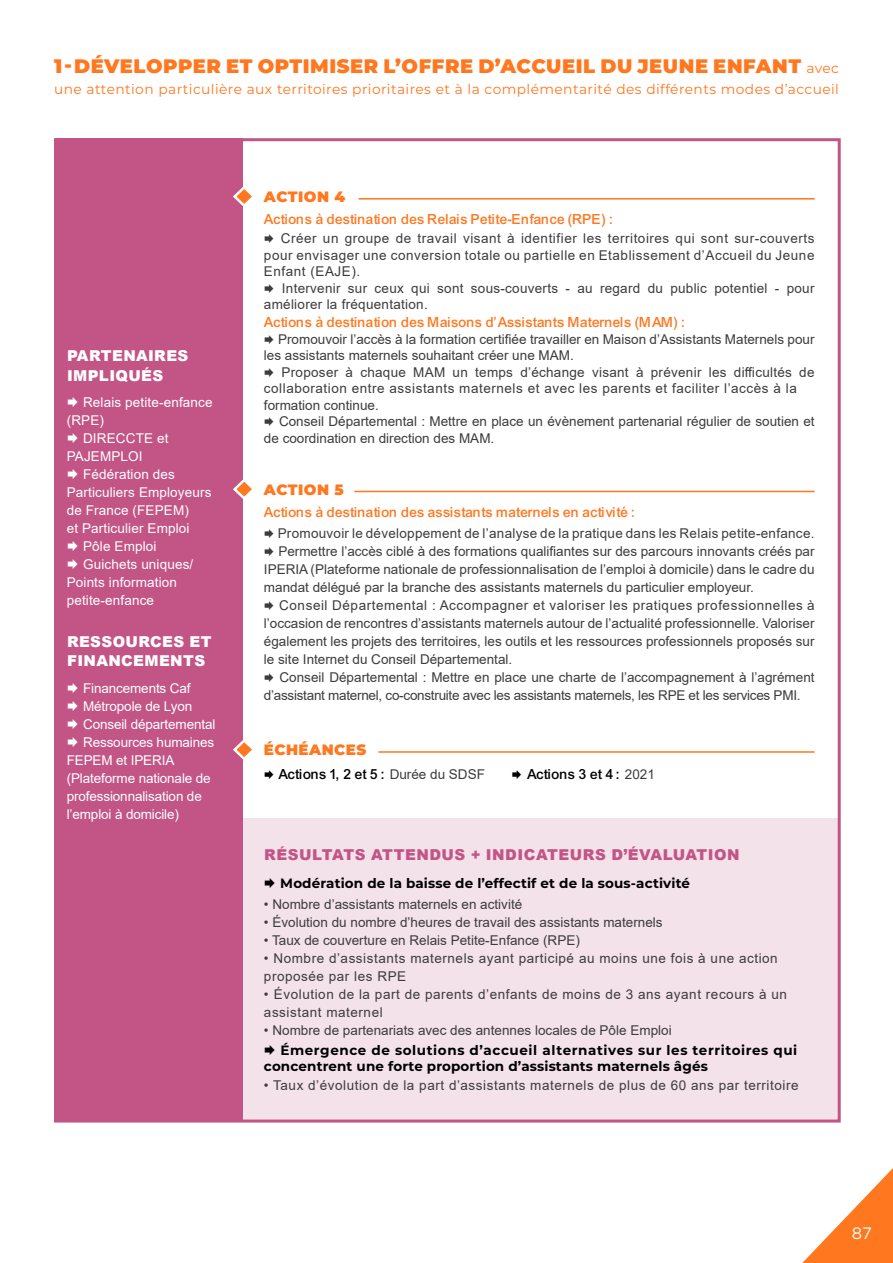
<style>
.page{position:relative;width:893px;height:1263px;background:#fff}
.page>*{position:absolute;margin:0;border:0;box-sizing:border-box;transform-origin:0 0}
.t1{font:900 19.5px "Montserrat";letter-spacing:.03em;color:#ff771e}
.t2{font:16.5px "Gotham";color:#fff}
.t3{font:15px "Arial Mdm";color:#ff771e}
.t4{font:900 15px/19.5px "Arial";letter-spacing:.025em;color:#fff}
.t5{font:900 15px "Arial";letter-spacing:.035em;color:#c25586}
.t6{font:15px "Arial Mdm";color:#000}
.t7{font:900 15px "Montserrat";letter-spacing:.03em;color:#ff771e}
.t8{font:13.8px "Montserrat";letter-spacing:.03em;color:#ff771e}
.t9{font:13.5px/16.5px "Arial";color:#3c3c3b}
.t10{font:13.5px/16.5px "Arial";letter-spacing:.02em;color:#3c3c3b}
.t11{font:13.5px/18px "Arial";letter-spacing:.04em;color:#3c3c3b}
.t12{font:13.5px "Arial";letter-spacing:.01em;color:#fff}
.t13{font:13.5px "Arial";letter-spacing:-.01em;color:#fff}
.t14{font:700 13.5px/16.2px "Montserrat";letter-spacing:.03em;color:#000}
.t15{font:13.5px "Arial";letter-spacing:-.02em;color:#3c3c3b}
.t16{font:700 13.5px "Montserrat";letter-spacing:.01em;color:#000}
.s1{font-weight:400;font-size:13.8px}
.s2{font-family:"Arial";font-size:13.5px;color:#3c3c3b}
</style>
<div class="page">
<svg style="left:802px;top:1168px;width:91px;height:95px"></svg>
<div style="left:119px;top:819px;width:720px;height:301px;background:#f4e2ea"></div>
<div style="left:55px;top:138px;width:188px;height:982px;background:#c25586"></div>
<hr style="left:359px;top:198px;width:456px;height:2px;background:#ff771e">
<svg style="left:233px;top:187px;width:19px;height:19px"></svg>
<hr style="left:354px;top:491px;width:461px;height:1px;background:#ff771e">
<svg style="left:233px;top:479px;width:19px;height:20px"></svg>
<hr style="left:378px;top:751px;width:437px;height:2px;background:#ff771e">
<svg style="left:233px;top:740px;width:19px;height:20px"></svg>
<h1 class="t1" style="left:54px;top:51px;width:786px">1 - DÉVELOPPER ET OPTIMISER L’OFFRE D’ACCUEIL DU JEUNE ENFANT <span class="s1">avec</span></h1>
<p class="t8" style="left:54px;top:80px;width:786px">une attention particulière aux territoires prioritaires et à la complémentarité des différents modes d’accueil</p>
<p class="t4" style="left:67px;top:345px;width:123px">PARTENAIRES<br>IMPLIQUÉS</p>
<p class="t12" style="left:83px;top:393px;width:131px">Relais petite-enfance</p>
<p class="t12" style="left:67px;top:411px;width:39px">(RPE)</p>
<p class="t12" style="left:83px;top:429px;width:87px">DIRECCTE et</p>
<p class="t12" style="left:67px;top:447px;width:77px">PAJEMPLOI</p>
<p class="t12" style="left:83px;top:465px;width:93px">Fédération des</p>
<p class="t12" style="left:67px;top:483px;width:146px">Particuliers Employeurs</p>
<p class="t12" style="left:67px;top:501px;width:124px">de France (FEPEM)</p>
<p class="t12" style="left:67px;top:519px;width:124px">et Particulier Emploi</p>
<p class="t12" style="left:83px;top:537px;width:75px">Pôle Emploi</p>
<p class="t12" style="left:83px;top:555px;width:112px">Guichets uniques/</p>
<p class="t12" style="left:67px;top:573px;width:112px">Points information</p>
<p class="t12" style="left:67px;top:591px;width:89px">petite-enfance</p>
<p class="t4" style="left:67px;top:631px;width:146px">RESSOURCES ET<br>FINANCEMENTS</p>
<p class="t13" style="left:83px;top:678px;width:109px">Financements Caf</p>
<p class="t13" style="left:83px;top:696px;width:111px">Métropole de Lyon</p>
<p class="t13" style="left:83px;top:714px;width:134px">Conseil départemental</p>
<p class="t13" style="left:83px;top:732px;width:133px">Ressources humaines</p>
<p class="t13" style="left:67px;top:750px;width:109px">FEPEM et IPERIA</p>
<p class="t13" style="left:67px;top:768px;width:145px">(Plateforme nationale de</p>
<p class="t13" style="left:67px;top:786px;width:137px">professionnalisation de</p>
<p class="t13" style="left:67px;top:804px;width:114px">l’emploi à domicile)</p>
<p class="t7" style="left:264px;top:186px;width:83px">ACTION 4</p>
<p class="t3" style="left:264px;top:211px;width:352px">Actions à destination des Relais Petite-Enfance (RPE) :</p>
<p class="t9" style="left:264px;top:230px;width:552px;text-align:justify;text-indent:17px">Créer un groupe de travail visant à identifier les territoires qui sont sur-couverts pour envisager une conversion totale ou partielle en Etablissement d’Accueil du Jeune Enfant (EAJE).</p>
<p class="t10" style="left:264px;top:280px;width:552px;text-indent:18px">Intervenir sur ceux qui sont sous-couverts - au regard du public potentiel - pour améliorer la fréquentation.</p>
<p class="t3" style="left:264px;top:314px;width:424px">Actions à destination des Maisons d’Assistants Maternels (MAM) :</p>
<p class="t9" style="left:264px;top:331px;width:552px;text-indent:14px">Promouvoir l’accès à la formation certifiée travailler en Maison d’Assistants Maternels pour les assistants maternels souhaitant créer une MAM.</p>
<p class="t10" style="left:264px;top:364px;width:552px;text-indent:18px">Proposer à chaque MAM un temps d’échange visant à prévenir les difficultés de collaboration entre assistants maternels et avec les parents et faciliter l’accès à la formation continue.</p>
<p class="t9" style="left:264px;top:413px;width:552px;text-indent:15px">Conseil Départemental : Mettre en place un évènement partenarial régulier de soutien et de coordination en direction des MAM.</p>
<p class="t7" style="left:264px;top:478px;width:81px">ACTION 5</p>
<p class="t3" style="left:264px;top:503px;width:374px">Actions à destination des assistants maternels en activité :</p>
<p class="t10" style="left:278px;top:524px;width:538px">Promouvoir le développement de l’analyse de la pratique dans les Relais petite-enfance.</p>
<p class="t9" style="left:278px;top:542px;width:538px">Permettre l’accès ciblé à des formations qualifiantes sur des parcours innovants créés par</p>
<p class="t9" style="left:264px;top:560px;width:552px">IPERIA (Plateforme nationale de professionnalisation de l’emploi à domicile) dans le cadre du</p>
<p class="t9" style="left:264px;top:578px;width:492px">mandat délégué par la branche des assistants maternels du particulier employeur.</p>
<p class="t11" style="left:279px;top:596px;width:537px">Conseil Départemental : Accompagner et valoriser les pratiques professionnelles à</p>
<p class="t9" style="left:264px;top:614px;width:552px">l’occasion de rencontres d’assistants maternels autour de l’actualité professionnelle. Valoriser</p>
<p class="t9" style="left:264px;top:632px;width:552px">également les projets des territoires, les outils et les ressources professionnels proposés sur</p>
<p class="t9" style="left:264px;top:650px;width:250px">le site Internet du Conseil Départemental.</p>
<p class="t9" style="left:280px;top:668px;width:537px">Conseil Départemental : Mettre en place une charte de l’accompagnement à l’agrément</p>
<p class="t15" style="left:264px;top:685px;width:538px">d’assistant maternel, co-construite avec les assistants maternels, les RPE et les services PMI.</p>
<p class="t7" style="left:264px;top:739px;width:104px">ÉCHÉANCES</p>
<p class="t6" style="left:278px;top:765px;width:208px">Actions 1, 2 et 5 : <span class="s2">Durée du SDSF</span></p>
<p class="t6" style="left:527px;top:765px;width:129px">Actions 3 et 4 : <span class="s2">2021</span></p>
<p class="t5" style="left:264px;top:843px;width:477px">RÉSULTATS ATTENDUS + INDICATEURS D’ÉVALUATION</p>
<p class="t16" style="left:280px;top:874px;width:411px">Modération de la baisse de l’effectif et de la sous-activité</p>
<p class="t9" style="left:264px;top:896px;width:260px">• Nombre d’assistants maternels en activité</p>
<p class="t9" style="left:264px;top:914px;width:400px">• Évolution du nombre d’heures de travail des assistants maternels</p>
<p class="t9" style="left:264px;top:932px;width:317px">• Taux de couverture en Relais Petite-Enfance (RPE)</p>
<p class="t11" style="left:264px;top:949px;width:515px">• Nombre d’assistants maternels ayant participé au moins une fois à une action proposée par les RPE</p>
<p class="t11" style="left:264px;top:985px;width:524px">• Évolution de la part de parents d’enfants de moins de 3 ans ayant recours à un assistant maternel</p>
<p class="t9" style="left:264px;top:1022px;width:409px">• Nombre de partenariats avec des antennes locales de Pôle Emploi</p>
<p class="t14" style="left:264px;top:1041px;width:535px;text-indent:16px">Émergence de solutions d’accueil alternatives sur les territoires qui concentrent une forte proportion d’assistants maternels âgés</p>
<p class="t11" style="left:264px;top:1076px;width:536px">• Taux d’évolution de la part d’assistants maternels de plus de 60 ans par territoire</p>
<p class="t2" style="left:852px;top:1222px;width:22px">87</p>
</div>
